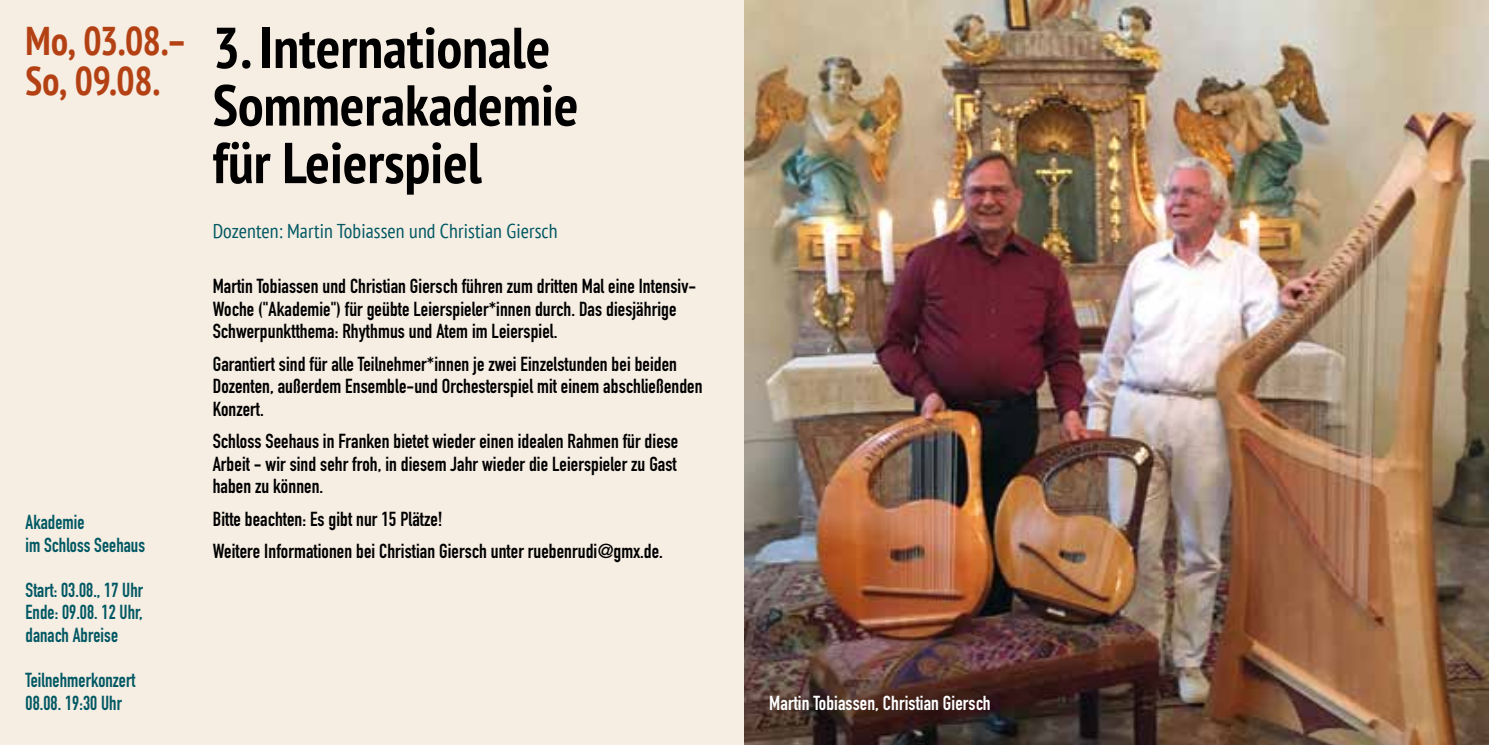
<style>
.page{position:relative;width:1489px;height:745px;background:#fff}
.page>*{position:absolute;margin:0;border:0;box-sizing:border-box;transform-origin:0 0}
.t1{font:700 condensed 57.5px/57.5px "PT Sans";color:#000}
.t2{font:700 condensed 40px/40px "PT Sans";letter-spacing:-.01em;color:#b34113;scale:.95 1}
.t3{font:700 20px/22.5px "DIN Condensed";letter-spacing:.005em;color:#000}
.t4{font:700 20px/22.5px "DIN Condensed";letter-spacing:.005em;color:#005863;scale:.95 1}
.t5{font:condensed 20px "PT Sans";letter-spacing:.005em;color:#005863}
.t6{font:700 20px "DIN Condensed";letter-spacing:.005em;color:#fff}
</style>
<div class="page">
<div style="left:0;top:0;width:1488px;height:744px;background:#f6ede3"></div>
<img style="left:744px;top:0;width:744px;height:744px">
<h2 class="t2" style="left:26px;top:22px;width:172px">Mo, 03.08.–<br>So, 09.08.</h2>
<h1 class="t1" style="left:213px;top:21px;width:367px">3. Internationale<br>Sommerakademie für Leierspiel</h1>
<p class="t5" style="left:213px;top:220px;width:346px">Dozenten: Martin Tobiassen und Christian Giersch</p>
<p class="t4" style="left:26px;top:513px;width:127px">Akademie<br>im Schloss Seehaus</p>
<p class="t4" style="left:26px;top:581px;width:125px;text-align:justify">Start: 03.08., 17 Uhr Ende: 09.08. 12 Uhr, danach Abreise</p>
<p class="t4" style="left:26px;top:671px;width:117px">Teilnehmerkonzert<br>08.08. 19:30 Uhr</p>
<p class="t3" style="left:213px;top:277px;width:485px">Martin Tobiassen und Christian Giersch führen zum dritten Mal eine Intensiv-<br>Woche ("Akademie") für geübte Leierspieler*innen durch. Das diesjährige<br>Schwerpunktthema: Rhythmus und Atem im Leierspiel.</p>
<p class="t3" style="left:213px;top:355px;width:491px">Garantiert sind für alle Teilnehmer*innen je zwei Einzelstunden bei beiden<br>Dozenten, außerdem Ensemble-und Orchesterspiel mit einem abschließenden<br>Konzert.</p>
<p class="t3" style="left:213px;top:432px;width:467px;text-align:justify">Schloss Seehaus in Franken bietet wieder einen idealen Rahmen für diese Arbeit - wir sind sehr froh, in diesem Jahr wieder die Leierspieler zu Gast haben zu können.</p>
<p class="t3" style="left:213px;top:505px;width:452px;line-height:32.5px">Bitte beachten: Es gibt nur 15 Plätze!<br>Weitere Informationen bei Christian Giersch unter ruebenrudi@gmx.de.</p>
<p class="t6" style="left:769px;top:694px;width:223px">Martin Tobiassen, Christian Giersch</p>
</div>
